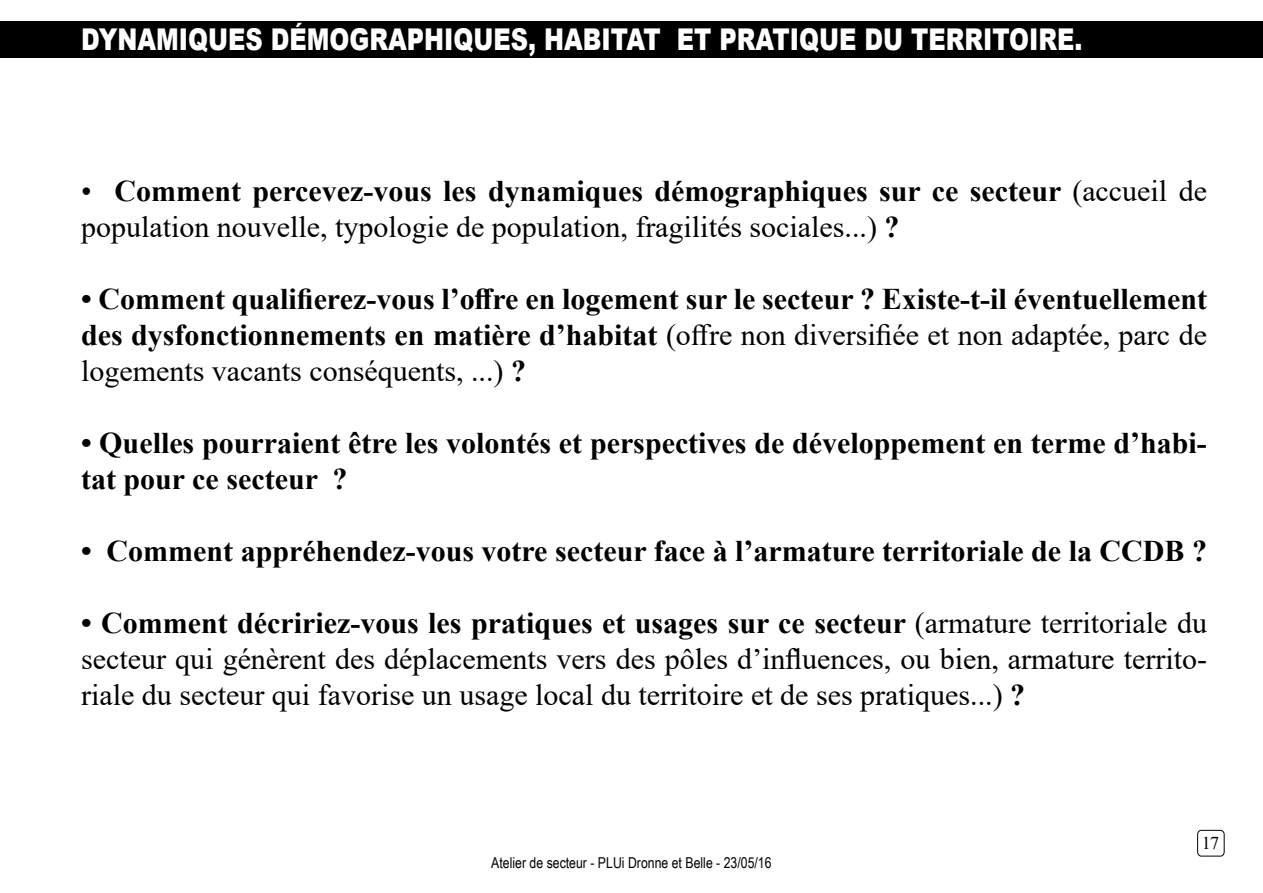
<style>
.page{position:relative;width:1263px;height:893px;background:#fff}
.page>*{position:absolute;margin:0;border:0;box-sizing:border-box;transform-origin:0 0}
.t1{font:30px/36px "Times New Roman";color:#000}
.t2{font:700 30px/36px "Times New Roman";color:#000;text-align:justify}
.t3{font:900 30px "Arial";color:#fff;scale:.8 1}
.t4{font:18px "Times New Roman";color:#000}
.t5{font:15px "Arial Narrow";color:#000}
.s1{font-weight:700}
.s2{font-weight:400}
</style>
<div class="page">
<div style="left:0;top:21px;width:1263px;height:36px;background:#000"></div>
<svg style="left:1197px;top:830px;width:28px;height:27px"></svg>
<p class="t3" style="left:81px;top:17px;width:1253px">DYNAMIQUES DÉMOGRAPHIQUES, HABITAT ET PRATIQUE DU TERRITOIRE.</p>
<p class="t1" style="left:81px;top:172px;width:1127px">• <span class="s1">Comment percevez-vous les dynamiques démographiques sur ce secteur</span> (accueil de population nouvelle, typologie de population, fragilités sociales...) <span class="s1">?</span></p>
<p class="t2" style="left:81px;top:280px;width:1127px">• Comment qualifierez-vous l’offre en logement sur le secteur ? Existe-t-il éventuellement des dysfonctionnements en matière d’habitat <span class="s2">(offre non diversifiée et non adaptée, parc de logements vacants conséquents, ...)</span> ?</p>
<p class="t2" style="left:81px;top:424px;width:1127px">• Quelles pourraient être les volontés et perspectives de développement en terme d’habi&shy;tat pour ce secteur ?</p>
<p class="t2" style="left:81px;top:532px;width:1127px">• Comment appréhendez-vous votre secteur face à l’armature territoriale de la CCDB ?</p>
<p class="t1" style="left:81px;top:604px;width:1127px;text-align:justify"><span class="s1">• Comment décririez-vous les pratiques et usages sur ce secteur</span> (armature territoriale du secteur qui génèrent des déplacements vers des pôles d’influences, ou bien, armature territo&shy;riale du secteur qui favorise un usage local du territoire et de ses pratiques...) <span class="s1">?</span></p>
<p class="t5" style="left:491px;top:851px;width:282px">Atelier de secteur - PLUi Dronne et Belle - 23/05/16</p>
<p class="t4" style="left:1202px;top:830px;width:19px">17</p>
</div>
